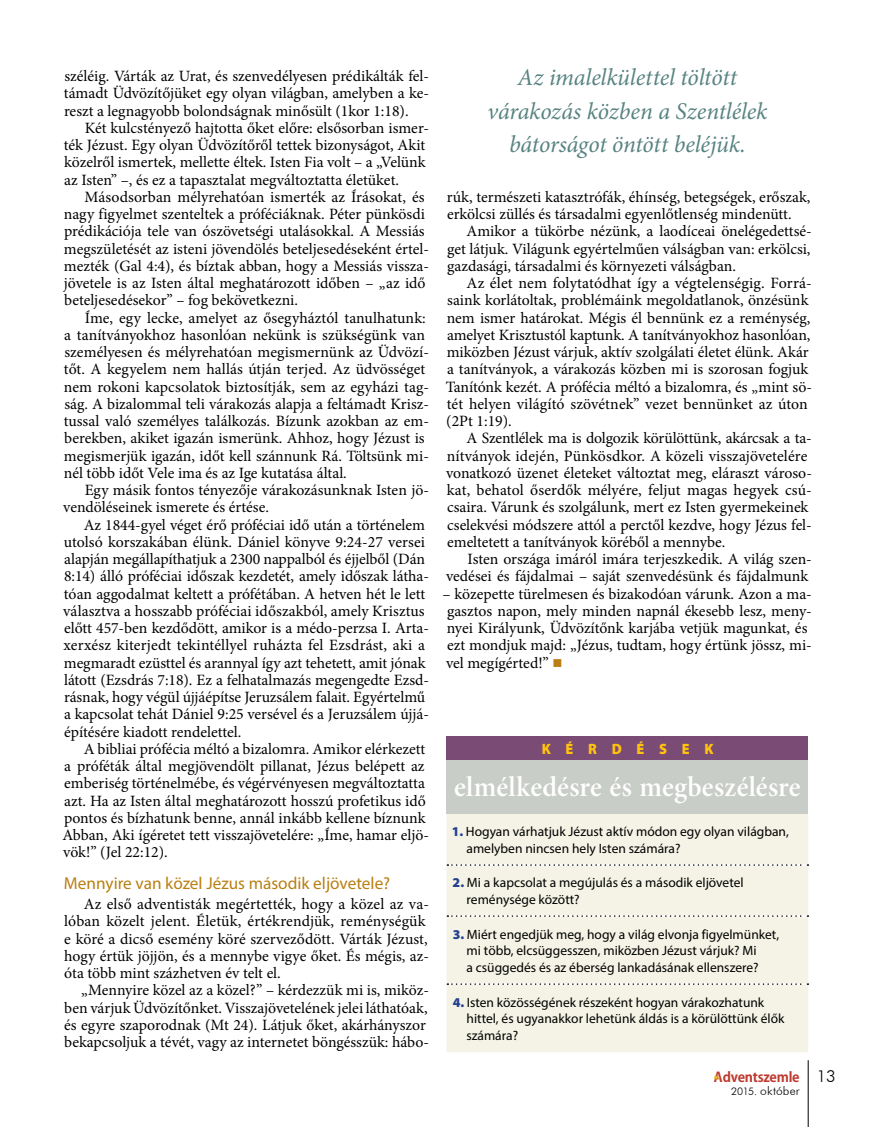
<style>
.page{position:relative;width:872px;height:1127px;background:#fff}
.page>*{position:absolute;margin:0;border:0;box-sizing:border-box;transform-origin:0 0}
.t1{font:28.5px "Minion Pro Semibold Subh";letter-spacing:.005em;color:#fff}
.t2{font:italic 24px/33px "Minion Pro";letter-spacing:-.01em;color:#588381;text-align:center}
.t3{font:17.25px "Myriad Pro";color:#b97f12}
.t4{font:300 16.5px "Futura BT";color:#000}
.t5{font:15.75px/17.2px "Minion Pro";color:#000}
.t6{font:900 15px "Myriad Pro";letter-spacing:1.03em;color:#ffc20e;scale:.95 1}
.t7{font:13.5px/16.5px "Myriad Pro";color:#000}
.t8{font:700 13.5px "Koz Go Pr 6 N";letter-spacing:-.02em;color:#be3a2e}
.t9{font:300 12px "Futura BT";letter-spacing:.015em;color:#000}
.s1{color:#b97f12}
.s2{font-weight:900;color:#25408f}
.s3{font-size:10.5px}
</style>
<div class="page">
<div style="left:446px;top:736px;width:362px;height:24px;background:#7a4b74"></div>
<div style="left:446px;top:760px;width:362px;height:54px;background:#c9cdc7"></div>
<div style="left:446px;top:814px;width:362px;height:238px;background:#f4f3e6"></div>
<svg style="left:447px;top:864px;width:361px;height:2px"></svg>
<svg style="left:447px;top:915px;width:361px;height:2px"></svg>
<svg style="left:447px;top:983px;width:361px;height:2px"></svg>
<hr style="left:808px;top:1060px;width:1px;height:67px;background:#000">
<svg style="left:714px;top:1075px;width:6px;height:4px"></svg>
<p class="t5" style="left:64px;top:67px;width:367px;text-align:justify">széléig. Várták az Urat, és szenvedélyesen prédikálták fel&shy;támadt Üdvözítőjüket egy olyan világban, amelyben a ke&shy;reszt a legnagyobb bolondságnak minősült (1kor 1:18).</p>
<p class="t5" style="left:64px;top:119px;width:367px;text-indent:21px">Két kulcstényező hajtotta őket előre: elsősorban ismer&shy;ték Jézust. Egy olyan Üdvözítőről tettek bizonyságot, Akit közelről ismertek, mellette éltek. Isten Fia volt – a „Velünk az Isten” –, és ez a tapasztalat megváltoztatta életüket.</p>
<p class="t5" style="left:64px;top:188px;width:367px;text-indent:21px">Másodsorban mélyrehatóan ismerték az Írásokat, és nagy figyelmet szenteltek a próféciáknak. Péter pünkösdi prédikációja tele van ószövetségi utalásokkal. A Messiás megszületését az isteni jövendölés beteljesedéseként értel&shy;mezték (Gal 4:4), és bíztak abban, hogy a Messiás vissza&shy;jövetele is az Isten által meghatározott időben – „az idő beteljesedésekor” – fog bekövetkezni.</p>
<p class="t5" style="left:64px;top:309px;width:367px;text-indent:21px">Íme, egy lecke, amelyet az ősegyháztól tanulhatunk: a tanítványokhoz hasonlóan nekünk is szükségünk van személyesen és mélyrehatóan megismernünk az Üdvözí&shy;tőt. A kegyelem nem hallás útján terjed. Az üdvösséget nem rokoni kapcsolatok biztosítják, sem az egyházi tag&shy;ság. A bizalommal teli várakozás alapja a feltámadt Krisz&shy;tussal való személyes találkozás. Bízunk azokban az em&shy;berekben, akiket igazán ismerünk. Ahhoz, hogy Jézust is megismerjük igazán, időt kell szánnunk Rá. Töltsünk mi&shy;nél több időt Vele ima és az Ige kutatása által.</p>
<p class="t5" style="left:63px;top:481px;width:367px;text-indent:22px">Egy másik fontos tényezője várakozásunknak Isten jö&shy;vendöléseinek ismerete és értése.</p>
<p class="t5" style="left:63px;top:516px;width:367px;text-indent:20px">Az 1844-gyel véget érő próféciai idő után a történelem utolsó korszakában élünk. Dániel könyve 9:24-27 versei alapján megállapíthatjuk a 2300 nappalból és éjjelből (Dán 8:14) álló próféciai időszak kezdetét, amely időszak látha&shy;tóan aggodalmat keltett a prófétában. A hetven hét le lett választva a hosszabb próféciai időszakból, amely Krisztus előtt 457-ben kezdődött, amikor is a médo-perzsa I. Arta&shy;xerxész kiterjedt tekintéllyel ruházta fel Ezsdrást, aki a megmaradt ezüsttel és arannyal így azt tehetett, amit jónak látott (Ezsdrás 7:18). Ez a felhatalmazás megengedte Ezsd&shy;rásnak, hogy végül újjáépítse Jeruzsálem falait. Egyértelmű a kapcsolat tehát Dániel 9:25 versével és a Jeruzsálem újjá&shy;építésére kiadott rendelettel.</p>
<p class="t5" style="left:62px;top:740px;width:368px;text-indent:21px">A bibliai prófécia méltó a bizalomra. Amikor elérkezett a próféták által megjövendölt pillanat, Jézus belépett az emberiség történelmébe, és végérvényesen megváltoztatta azt. Ha az Isten által meghatározott hosszú profetikus idő pontos és bízhatunk benne, annál inkább kellene bíznunk Abban, Aki ígéretet tett visszajövetelére: „Íme, hamar eljö&shy;vök!” (Jel 22:12).</p>
<p class="t3" style="left:64px;top:872px;width:328px">Mennyire van közel Jézus második eljövetele?</p>
<p class="t5" style="left:64px;top:895px;width:366px;text-indent:20px">Az első adventisták megértették, hogy a közel az va&shy;lóban közelt jelent. Életük, értékrendjük, reménységük e köré a dicső esemény köré szerveződött. Várták Jézust, hogy értük jöjjön, és a mennybe vigye őket. És mégis, az&shy;óta több mint százhetven év telt el.</p>
<p class="t5" style="left:64px;top:982px;width:366px;text-indent:17px">„Mennyire közel az a közel?” – kérdezzük mi is, miköz&shy;ben várjuk Üdvözítőnket. Visszajövetelének jelei láthatóak, és egyre szaporodnak (Mt 24). Látjuk őket, akárhányszor bekapcsoljuk a tévét, vagy az internetet böngésszük: hábo-</p>
<h2 class="t2" style="left:487px;top:61px;width:281px">Az imalelkülettel töltött várakozás közben a Szentlélek bátorságot öntött beléjük.</h2>
<p class="t5" style="left:447px;top:188px;width:365px">rúk, természeti katasztrófák, éhínség, betegségek, erőszak, erkölcsi züllés és társadalmi egyenlőtlenség mindenütt.</p>
<p class="t5" style="left:447px;top:223px;width:366px;text-align:justify;text-indent:19px">Amikor a tükörbe nézünk, a laodíceai önelégedettsé&shy;get látjuk. Világunk egyértelműen válságban van: erkölcsi, gazdasági, társadalmi és környezeti válságban.</p>
<p class="t5" style="left:446px;top:274px;width:368px;text-indent:21px">Az élet nem folytatódhat így a végtelenségig. Forrá&shy;saink korlátoltak, problémáink megoldatlanok, önzésünk nem ismer határokat. Mégis él bennünk ez a reménység, amelyet Krisztustól kaptunk. A tanítványokhoz hasonlóan, miközben Jézust várjuk, aktív szolgálati életet élünk. Akár a tanítványok, a várakozás közben mi is szorosan fogjuk Tanítónk kezét. A prófécia méltó a bizalomra, és „mint sö&shy;tét helyen világító szövétnek” vezet bennünket az úton (2Pt 1:19).</p>
<p class="t5" style="left:446px;top:430px;width:367px;text-indent:20px">A Szentlélek ma is dolgozik körülöttünk, akárcsak a ta-- nítványok idején, Pünkösdkor. A közeli visszajövetelére vonatkozó üzenet életeket változtat meg, eláraszt városo&shy;kat, behatol őserdők mélyére, feljut magas hegyek csú&shy;csaira. Várunk és szolgálunk, mert ez Isten gyermekeinek cselekvési módszere attól a perctől kezdve, hogy Jézus fel&shy;emeltetett a tanítványok köréből a mennybe.</p>
<p class="t5" style="left:446px;top:550px;width:367px;text-align:right">Isten országa imáról imára terjeszkedik. A világ szen&shy;vedései és fájdalmai – saját szenvedésünk és fájdalmunk</p>
<p class="t5" style="left:442px;top:585px;width:371px">– közepette türelmesen és bizakodóan várunk. Azon a ma&shy;gasztos napon, mely minden napnál ékesebb lesz, men - nyei Királyunk, Üdvözítőnk karjába vetjük magunkat, és ezt mondjuk majd: „Jézus, tudtam, hogy értünk jössz, mi&shy;vel megígérted!” <span class="s1">■</span></p>
<p class="t6" style="left:541px;top:739px;width:182px">KÉRDÉSEK</p>
<h1 class="t1" style="left:454px;top:768px;width:348px">elmélkedésre és megbeszélésre</h1>
<p class="t7" style="left:466px;top:823px;width:324px;text-indent:-15px"><span class="s2">1.</span> Hogyan várhatjuk Jézust aktív módon egy olyan világban, amelyben nincsen hely Isten számára?</p>
<p class="t7" style="left:466px;top:874px;width:279px;text-indent:-14px"><span class="s2">2.</span> Mi a kapcsolat a megújulás és a második eljövetel reménysége között?</p>
<p class="t7" style="left:466px;top:926px;width:314px;text-indent:-14px"><span class="s2">3.</span> Miért engedjük meg, hogy a világ elvonja figyelmünket, mi több, elcsüggesszen, miközben Jézust várjuk? Mi<br>a csüggedés és az éberség lankadásának ellenszere?</p>
<p class="t7" style="left:466px;top:994px;width:319px;text-indent:-14px"><span class="s2">4.</span> Isten közösségének részeként hogyan várakozhatunk hittel, és ugyanakkor lehetünk áldás is a körülöttünk élők számára?</p>
<p class="t8" style="left:714px;top:1069px;width:87px">Adventszemle</p>
<p class="t9" style="left:731px;top:1083px;width:70px"><span class="s3">2015.</span> október</p>
<p class="t4" style="left:816px;top:1066px;width:21px">13</p>
</div>
